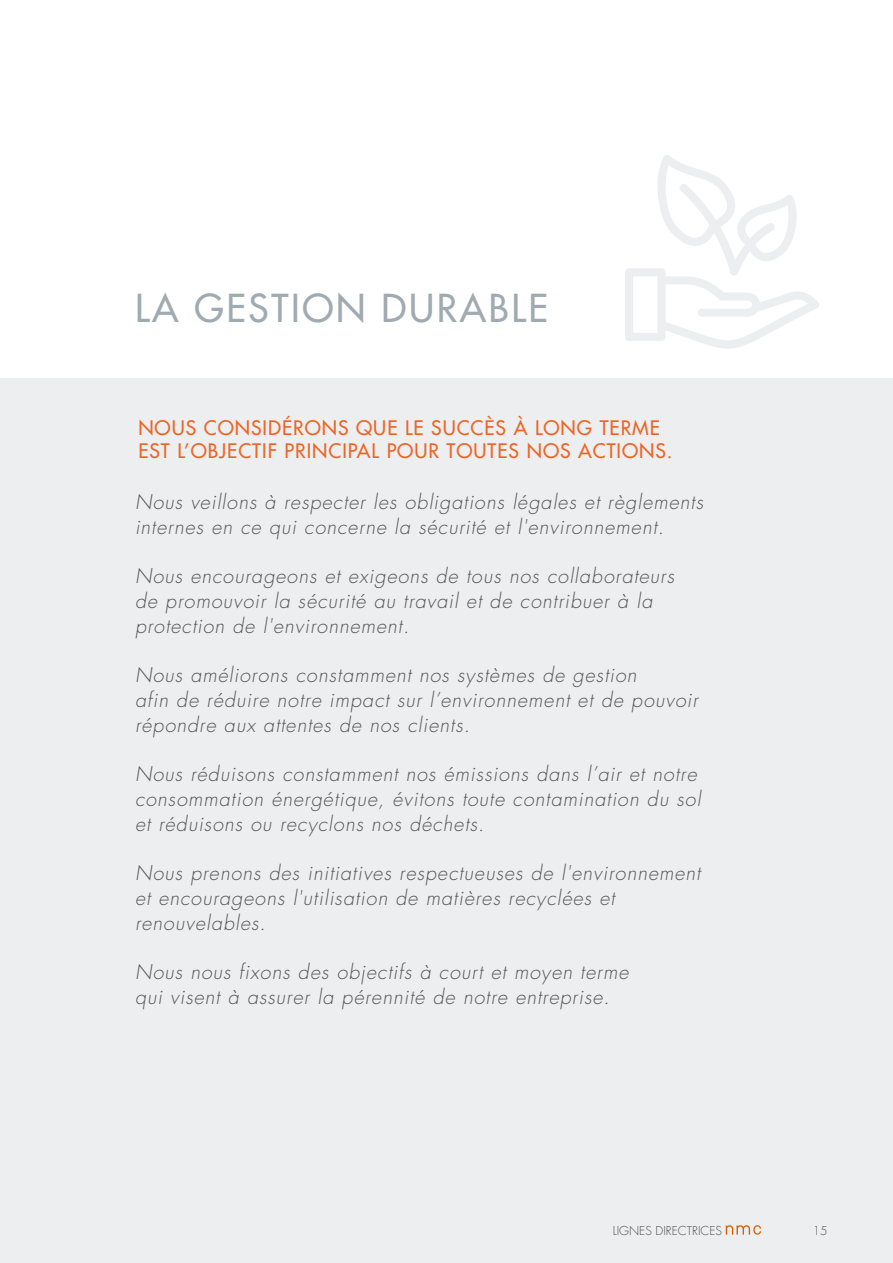
<style>
.page{position:relative;width:893px;height:1263px;background:#fff}
.page>*{position:absolute;margin:0;border:0;box-sizing:border-box;transform-origin:0 0}
.t1{font:500 37.5px "Futura CE";letter-spacing:.07em;color:#a0abb1}
.t2{font:italic 300 19.8px/24.8px "Futura CE";letter-spacing:.05em;color:#575756}
.t3{font:500 19.5px/23.4px "Futura CE";letter-spacing:.05em;color:#ec6525}
.t4{font:300 12px "Futura LT";color:#575756}
</style>
<div class="page">
<div style="left:0;top:378px;width:893px;height:885px;background:#eceef0"></div>
<svg style="left:625px;top:155px;width:194px;height:194px"></svg>
<h1 class="t1" style="left:135px;top:281px;width:415px">LA GESTION DURABLE</h1>
<p class="t3" style="left:138px;top:415px;width:536px">NOUS CONSIDÉRONS QUE LE SUCCÈS À LONG TERME<br>EST L’OBJECTIF PRINCIPAL POUR TOUTES NOS ACTIONS.</p>
<p class="t2" style="left:135px;top:490px;width:570px">Nous veillons à respecter les obligations légales et règlements internes en ce qui concerne la sécurité et l'environnement.</p>
<p class="t2" style="left:135px;top:564px;width:541px">Nous encourageons et exigeons de tous nos collaborateurs de promouvoir la sécurité au travail et de contribuer à la protection de l'environnement.</p>
<p class="t2" style="left:135px;top:663px;width:564px">Nous améliorons constamment nos systèmes de gestion<br>afin de réduire notre impact sur l’environnement et de pouvoir répondre aux attentes de nos clients.</p>
<p class="t2" style="left:135px;top:762px;width:567px">Nous réduisons constamment nos émissions dans l’air et notre consommation énergétique, évitons toute contamination du sol et réduisons ou recyclons nos déchets.</p>
<p class="t2" style="left:135px;top:861px;width:567px">Nous prenons des initiatives respectueuses de l'environnement et encourageons l'utilisation de matières recyclées et renouvelables.</p>
<p class="t2" style="left:135px;top:960px;width:495px">Nous nous fixons des objectifs à court et moyen terme qui visent à assurer la pérennité de notre entreprise.</p>
<p class="t4" style="left:613px;top:1223px;width:111px">LIGNES DIRECTRICES</p>
<p class="t4" style="left:813px;top:1224px;width:16px">15</p>
</div>
